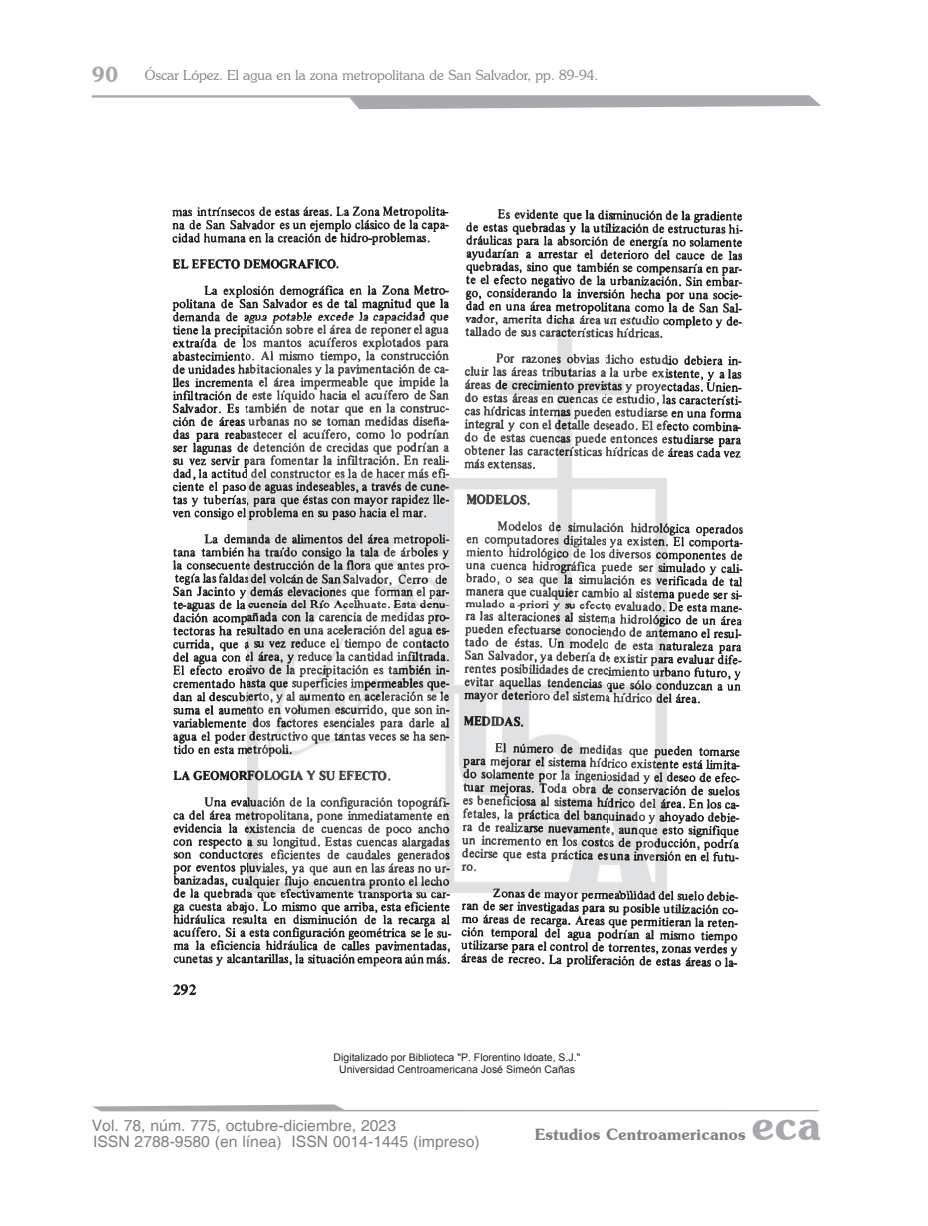
<style>
.page{position:relative;width:928px;height:1226px;background:#fff}
.page>*{position:absolute;margin:0;border:0;box-sizing:border-box;transform-origin:0 0}
.t1{font:600 21px "Souvenir IT Cby BT";color:#a8a9ad}
.t2{font:15.75px "Helvetica";color:#808285}
.t3{font:600 15.75px "Souvenir IT Cby BT";color:#808285}
.t4{font:300 14px "Souvenir IT Cby BT";color:#808285}
.t5{font:10.5px/12.6px "Arial";color:#231f20;text-align:center}
.s1{font-size:42px;color:#a8a9ad}
</style>
<div class="page">
<svg style="left:92px;top:95px;width:729px;height:14px"></svg>
<svg style="left:92px;top:1104px;width:727px;height:7px"></svg>
<img style="left:172px;top:206px;width:571px;height:790px">
<img style="left:247px;top:320px;width:419px;height:572px">
<h1 class="t1" style="left:92px;top:61px;width:28px">90</h1>
<h3 class="t4" style="left:145px;top:66px;width:455px">Óscar López. El agua en la zona metropolitana de San Salvador, pp. 89-94.</h3>
<p class="t5" style="left:333px;top:1050px;width:248px">Digitalizado por Biblioteca "P. Florentino Idoate, S.J."<br>Universidad Centroamericana José Simeón Cañas</p>
<h2 class="t2" style="left:92px;top:1115px;width:306px">Vol. 78, núm. 775, octubre-diciembre, 2023</h2>
<h2 class="t2" style="left:93px;top:1132px;width:388px">ISSN 2788-9580 (en línea) ISSN 0014-1445 (impreso)</h2>
<h2 class="t3" style="left:535px;top:1124px;width:288px">Estudios Centroamericanos <span class="s1">eca</span></h2>
</div>
